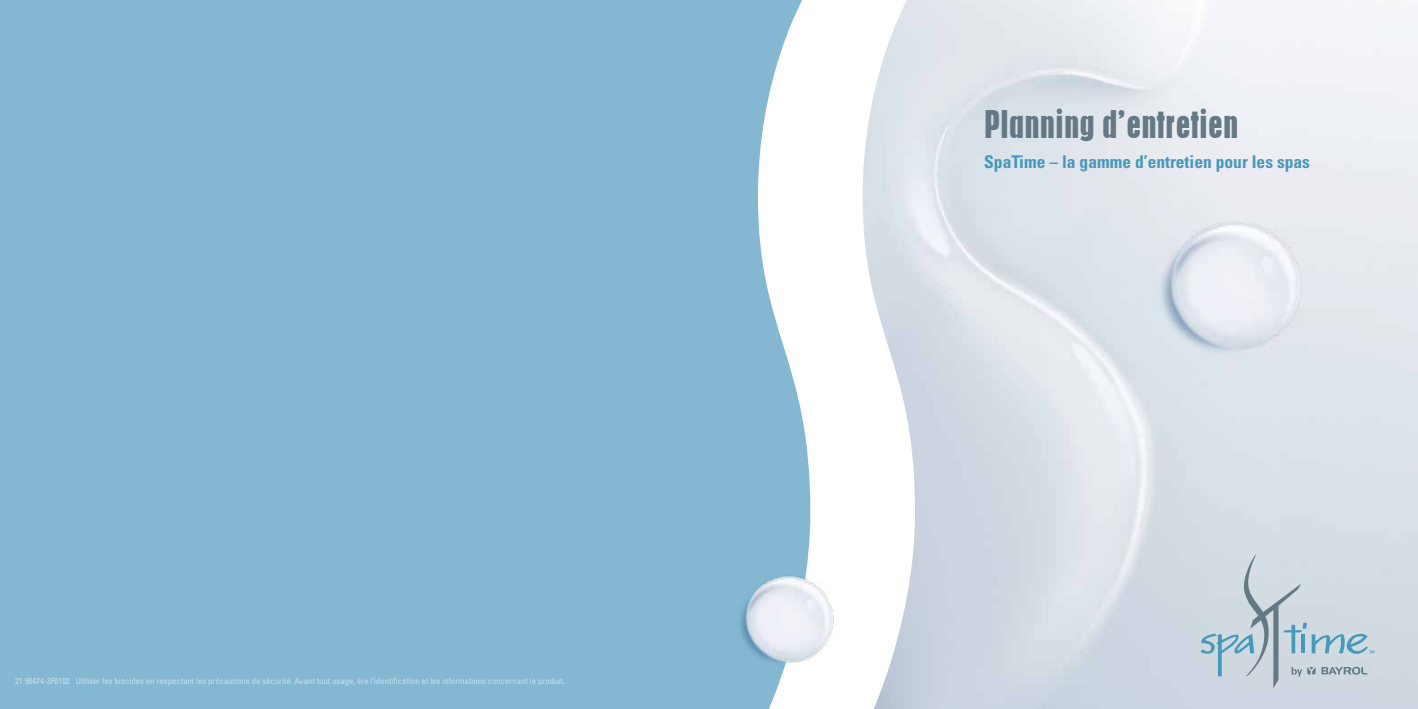
<style>
.page{position:relative;width:1418px;height:709px;background:#fff}
.page>*{position:absolute;margin:0;border:0;box-sizing:border-box;transform-origin:0 0}
.t1{font:33.75px "Cupido";letter-spacing:.01em;color:#647984;scale:.9 1}
.t2{font:700 condensed 17.5px "Univers LT Std";color:#4599ba}
.t3{font:condensed 8.75px "Univers LT Std";color:#cadfec}
</style>
<div class="page">
<div style="left:0;top:0;width:810px;height:709px;background:#84b7d1"></div>
<img style="left:1113px;top:177px;width:236px;height:227px">
<img style="left:707px;top:546px;width:127px;height:152px">
<svg style="left:1200px;top:554px;width:174px;height:134px;background:#c3d1da"></svg>
<p class="t3" style="left:15px;top:675px;width:551px">21 98474-3F0102 Utiliser les biocides en respectant les précautions de sécurité. Avant tout usage, lire l’identification et les informations concernant le produit.</p>
<h1 class="t1" style="left:984px;top:101px;width:284px">Planning d’entretien</h1>
<h2 class="t2" style="left:984px;top:151px;width:327px">SpaTime – la gamme d’entretien pour les spas</h2>
</div>
